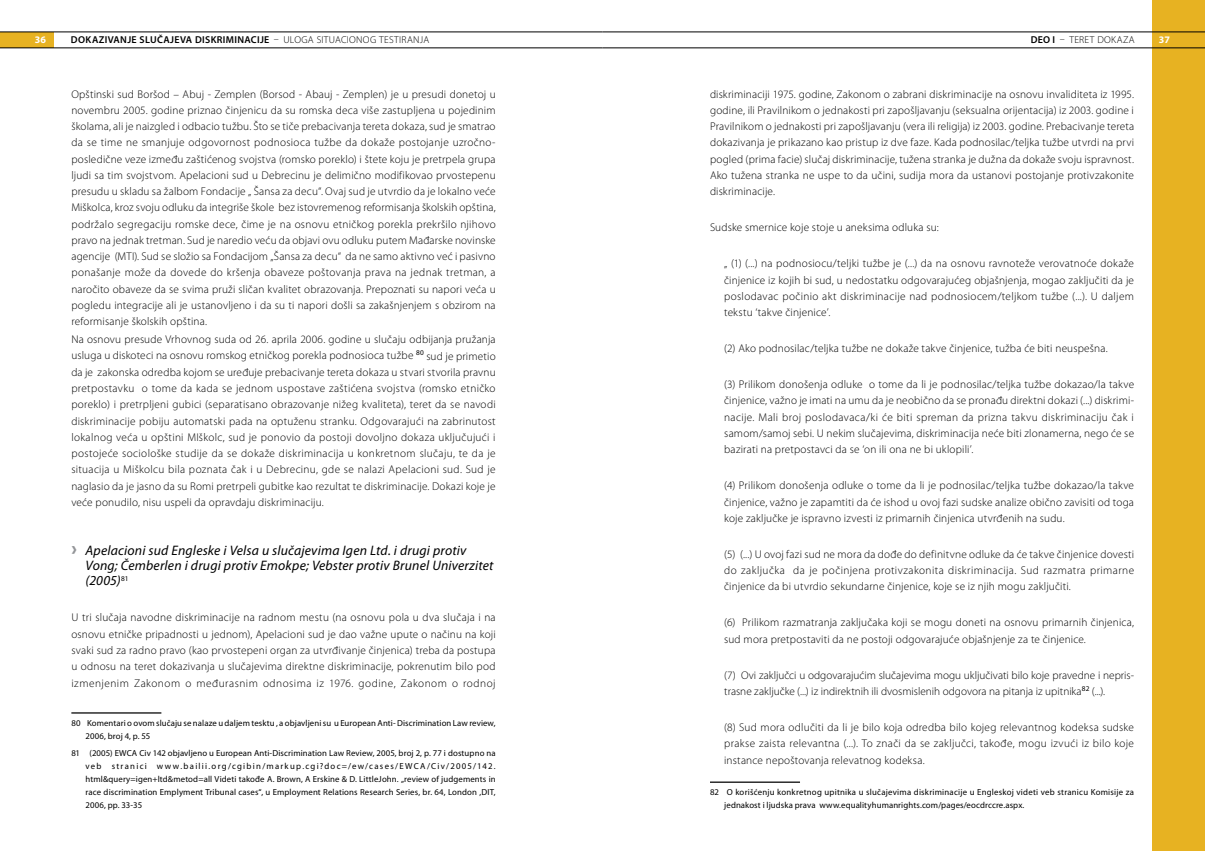
<style>
.page{position:relative;width:1205px;height:851px;background:#fff}
.page>*{position:absolute;margin:0;border:0;box-sizing:border-box;transform-origin:0 0}
.t1{font:italic 13.75px/15px "Myriad Pro";letter-spacing:.015em;color:#000}
.t2{font:300 11.25px/16.2px "Myriad Pro";letter-spacing:.015em;color:#000;text-align:justify}
.t3{font:600 10px "Myriad Pro";letter-spacing:.035em;color:#000}
.t4{font:300 10px "Myriad Pro";letter-spacing:.04em;color:#000}
.t5{font:700 10px "Myriad Pro";color:#fff}
.t6{font:8.75px/13.1px "Myriad Pro";letter-spacing:.015em;color:#000}
.s1{font-weight:300}
.s2{font-weight:600}
.s3{font-weight:900;font-style:normal;font-size:20px;color:#939598}
</style>
<div class="page">
<div style="left:1152px;top:0;width:53px;height:850px;background:#e7b222"></div>
<div style="left:0;top:32px;width:53px;height:16px;background:#e7b222"></div>
<hr style="left:0;top:32px;width:602px;height:1px;background:#000">
<hr style="left:602px;top:32px;width:603px;height:1px;background:#000">
<hr style="left:0;top:48px;width:602px;height:1px;background:#000">
<hr style="left:602px;top:48px;width:603px;height:1px;background:#000">
<hr style="left:71px;top:712px;width:90px;height:1px;background:#000">
<hr style="left:710px;top:781px;width:90px;height:1px;background:#000">
<p class="t5" style="left:35px;top:33px;width:13px">36</p>
<p class="t3" style="left:71px;top:33px;width:360px">DOKAZIVANJE SLUČAJEVA DISKRIMINACIJE <span class="s1">– Uloga situacionog testiranja</span></p>
<p class="t4" style="left:1030px;top:34px;width:105px"><span class="s2">DEO I</span> – Teret dokaza</p>
<p class="t5" style="left:1159px;top:33px;width:12px">37</p>
<p class="t2" style="left:71px;top:86px;width:426px">Opštinski sud Boršod – Abuj - Zemplen (Borsod - Abauj - Zemplen) je u presudi donetoj u novembru 2005. godine priznao činjenicu da su romska deca više zastupljena u pojedinim školama, ali je naizgled i odbacio tužbu. Što se tiče prebacivanja tereta dokaza, sud je smatrao da se time ne smanjuje odgovornost podnosioca tužbe da dokaže postojanje uzročno&shy;posledične veze između zaštićenog svojstva (romsko poreklo) i štete koju je pretrpela grupa ljudi sa tim svojstvom. Apelacioni sud u Debrecinu je delimično modifikovao prvostepenu presudu u skladu sa žalbom Fondacije „ Šansa za decu“. Ovaj sud je utvrdio da je lokalno veće Miškolca, kroz svoju odluku da integriše škole bez istovremenog reformisanja školskih opština, podržalo segregaciju romske dece, čime je na osnovu etničkog porekla prekršilo njihovo pravo na jednak tretman. Sud je naredio veću da objavi ovu odluku putem Mađarske novinske agencije (MTI). Sud se složio sa Fondacijom „Šansa za decu“ da ne samo aktivno već i pasivno ponašanje može da dovede do kršenja obaveze poštovanja prava na jednak tretman, a naročito obaveze da se svima pruži sličan kvalitet obrazovanja. Prepoznati su napori veća u pogledu integracije ali je ustanovljeno i da su ti napori došli sa zakašnjenjem s obzirom na reformisanje školskih opština.</p>
<p class="t2" style="left:71px;top:331px;width:426px">Na osnovu presude Vrhovnog suda od 26. aprila 2006. godine u slučaju odbijanja pružanja usluga u diskoteci na osnovu romskog etničkog porekla podnosioca tužbe <sup>80</sup> sud je primetio da je zakonska odredba kojom se uređuje prebacivanje tereta dokaza u stvari stvorila pravnu pretpostavku o tome da kada se jednom uspostave zaštićena svojstva (romsko etničko poreklo) i pretrpljeni gubici (separatisano obrazovanje nižeg kvaliteta), teret da se navodi diskriminacije pobiju automatski pada na optuženu stranku. Odgovarajući na zabrinutost lokalnog veća u opštini MIškolc, sud je ponovio da postoji dovoljno dokaza uključujući i postojeće sociološke studije da se dokaže diskriminacija u konkretnom slučaju, te da je situacija u Miškolcu bila poznata čak i u Debrecinu, gde se nalazi Apelacioni sud. Sud je naglasio da je jasno da su Romi pretrpeli gubitke kao rezultat te diskriminacije. Dokazi koje je veće ponudilo, nisu uspeli da opravdaju diskriminaciju.</p>
<p class="t1" style="left:86px;top:543px;width:409px;text-indent:-14px"><span class="s3">›</span> Apelacioni sud Engleske i Velsa u slučajevima Igen Ltd. i drugi protiv<br>Vong; Čemberlen i drugi protiv Emokpe; Vebster protiv Brunel Univerzitet (2005)<sup>81</sup></p>
<p class="t2" style="left:71px;top:609px;width:426px">U tri slučaja navodne diskriminacije na radnom mestu (na osnovu pola u dva slučaja i na osnovu etničke pripadnosti u jednom), Apelacioni sud je dao važne upute o načinu na koji svaki sud za radno pravo (kao prvostepeni organ za utvrđivanje činjenica) treba da postupa u odnosu na teret dokazivanja u slučajevima direktne diskriminacije, pokrenutim bilo pod izmenjenim Zakonom o međurasnim odnosima iz 1976. godine, Zakonom o rodnoj</p>
<p class="t6" style="left:86px;top:716px;width:412px;text-indent:-14px">80 Komentari o ovom slučaju se nalaze u daljem tesktu , a objavljeni su u European Anti- Discrimination Law review,<br>2006, broj 4, p. 55</p>
<p class="t6" style="left:86px;top:746px;width:412px;text-align:justify;text-indent:-14px">81 (2005) EWCA Civ 142 objavljeno u European Anti-Discrimination Law Review, 2005, broj 2, p. 77 i dostupno na veb stranici www.bailii.org/cgibin/markup.cgi?doc=/ew/cases/EWCA/Civ/2005/142. html&amp;query=igen+ltd&amp;metod=all Videti takođe A. Brown, A Erskine &amp; D. LittleJohn. „review of judgements in race discrimination Emplyment Tribunal cases“, u Employment Relations Research Series, br. 64, London ,DIT, 2006, pp. 33-35</p>
<p class="t2" style="left:710px;top:86px;width:426px">diskriminaciji 1975. godine, Zakonom o zabrani diskriminacije na osnovu invaliditeta iz 1995. godine, ili Pravilnikom o jednakosti pri zapošljavanju (seksualna orijentacija) iz 2003. godine i Pravilnikom o jednakosti pri zapošljavanju (vera ili religija) iz 2003. godine. Prebacivanje tereta dokazivanja je prikazano kao pristup iz dve faze. Kada podnosilac/teljka tužbe utvrdi na prvi pogled (prima facie) slučaj diskriminacije, tužena stranka je dužna da dokaže svoju ispravnost.<br>Ako tužena stranka ne uspe to da učini, sudija mora da ustanovi postojanje protivzakonite diskriminacije.</p>
<p class="t2" style="left:710px;top:219px;width:230px">Sudske smernice koje stoje u aneksima odluka su:</p>
<p class="t2" style="left:724px;top:255px;width:411px">„ (1) (...) na podnosiocu/teljki tužbe je (...) da na osnovu ravnoteže verovatnoće dokaže činjenice iz kojih bi sud, u nedostatku odgovarajućeg objašnjenja, mogao zaključiti da je poslodavac počinio akt diskriminacije nad podnosiocem/teljkom tužbe (...). U daljem tekstu ‘takve činjenice’.</p>
<p class="t2" style="left:724px;top:340px;width:385px">(2) Ako podnosilac/teljka tužbe ne dokaže takve činjenice, tužba će biti neuspešna.</p>
<p class="t2" style="left:724px;top:376px;width:411px">(3) Prilikom donošenja odluke o tome da li je podnosilac/teljka tužbe dokazao/la takve činjenice, važno je imati na umu da je neobično da se pronađu direktni dokazi (...) diskrimi&shy;nacije. Mali broj poslodavaca/ki će biti spreman da prizna takvu diskriminaciju čak i samom/samoj sebi. U nekim slučajevima, diskriminacija neće biti zlonamerna, nego će se bazirati na pretpostavci da se ‘on ili ona ne bi uklopili’.</p>
<p class="t2" style="left:724px;top:477px;width:411px">(4) Prilikom donošenja odluke o tome da li je podnosilac/teljka tužbe dokazao/la takve činjenice, važno je zapamtiti da će ishod u ovoj fazi sudske analize obično zavisiti od toga koje zaključke je ispravno izvesti iz primarnih činjenica utvrđenih na sudu.</p>
<p class="t2" style="left:724px;top:545px;width:411px">(5) (...) U ovoj fazi sud ne mora da dođe do definitvne odluke da će takve činjenice dovesti do zaključka da je počinjena protivzakonita diskriminacija. Sud razmatra primarne činjenice da bi utvrdio sekundarne činjenice, koje se iz njih mogu zaključiti.</p>
<p class="t2" style="left:724px;top:614px;width:411px">(6) Prilikom razmatranja zaključaka koji se mogu doneti na osnovu primarnih činjenica, sud mora pretpostaviti da ne postoji odgovarajuće objašnjenje za te činjenice.</p>
<p class="t2" style="left:724px;top:666px;width:411px">(7) Ovi zaključci u odgovarajućim slučajevima mogu uključivati bilo koje pravedne i nepris&shy;trasne zaključke (...) iz indirektnih ili dvosmislenih odgovora na pitanja iz upitnika<sup>82</sup> (...).</p>
<p class="t2" style="left:724px;top:719px;width:411px">(8) Sud mora odlučiti da li je bilo koja odredba bilo kojeg relevantnog kodeksa sudske prakse zaista relevantna (...). To znači da se zaključci, takođe, mogu izvući iz bilo koje instance nepoštovanja relevatnog kodeksa.</p>
<p class="t6" style="left:724px;top:785px;width:411px;text-indent:-14px">82 O korišćenju konkretnog upitnika u slučajevima diskriminacije u Engleskoj videti veb stranicu Komisije za jednakost i ljudska prava www.equalityhumanrights.com/pages/eocdrccre.aspx.</p>
</div>
